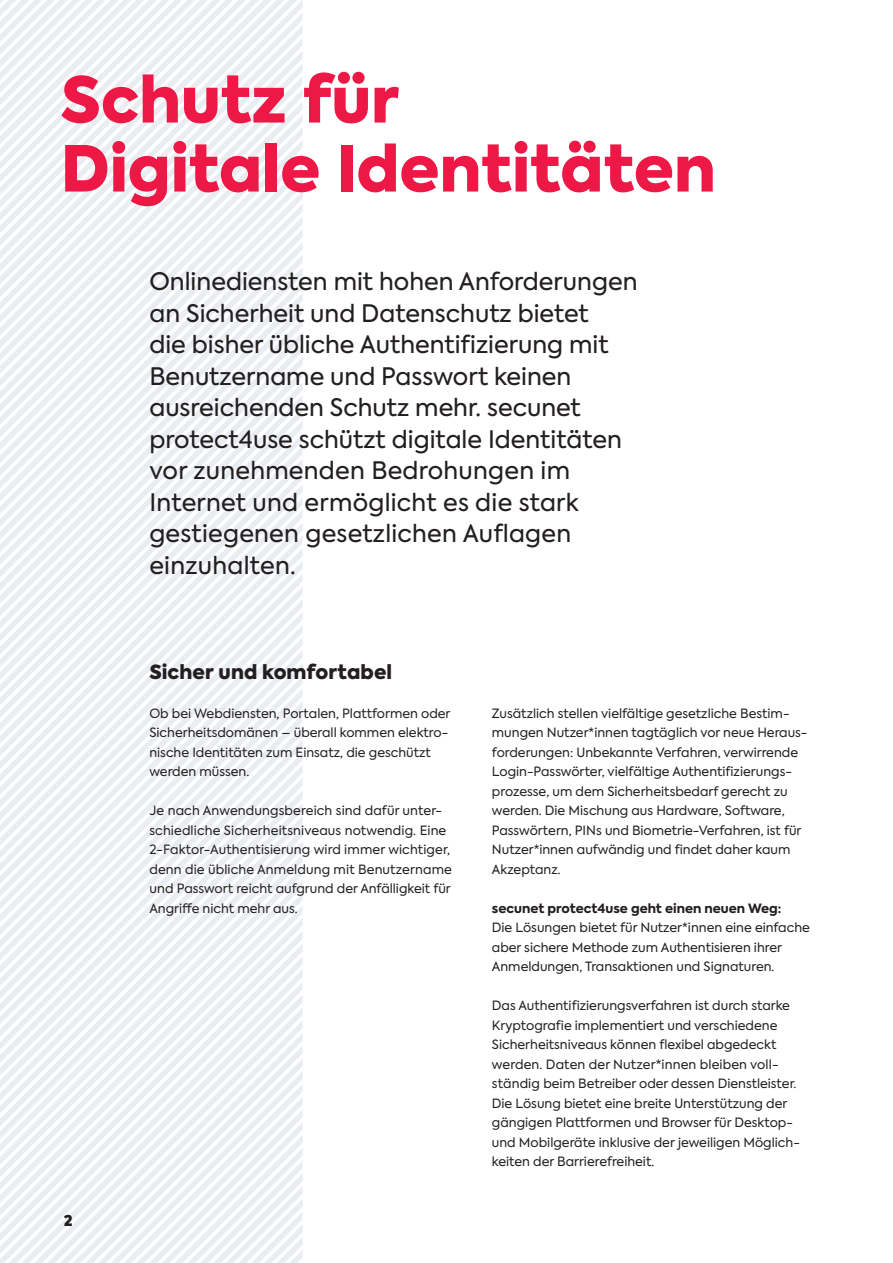
<style>
.page{position:relative;width:893px;height:1263px;background:#fff}
.page>*{position:absolute;margin:0;border:0;box-sizing:border-box;transform-origin:0 0}
.Headline1__42pt{font:900 63px "Axiforma";color:#ed1845}
.Subline{font:24px/31.5px "Axiforma";color:#231f20}
.Zwischenheadline_1_1{font:900 19.5px "Axiforma";letter-spacing:.005em;color:#231f20}
.t1{font:900 15px "Axiforma";color:#231f20}
.Fließtext{font:12.75px/19.5px "Axiforma";color:#231f20}
.Fließtext-2{font:800 12.75px "Axiforma";color:#231f20}
</style>
<div class="page">
<svg style="left:0;top:0;width:303px;height:12px;fill:#eaeef2"></svg>
<svg style="left:0;top:12px;width:303px;height:13px;fill:#eaeef2"></svg>
<svg style="left:0;top:25px;width:303px;height:13px;fill:#eaeef2"></svg>
<svg style="left:0;top:38px;width:303px;height:13px;fill:#eaeef2"></svg>
<svg style="left:0;top:51px;width:303px;height:12px;fill:#eaeef2"></svg>
<svg style="left:0;top:63px;width:303px;height:13px;fill:#eaeef2"></svg>
<svg style="left:0;top:76px;width:303px;height:13px;fill:#eaeef2"></svg>
<svg style="left:0;top:89px;width:303px;height:13px;fill:#eaeef2"></svg>
<svg style="left:0;top:102px;width:303px;height:12px;fill:#eaeef2"></svg>
<svg style="left:0;top:114px;width:303px;height:13px;fill:#eaeef2"></svg>
<svg style="left:0;top:127px;width:303px;height:13px;fill:#eaeef2"></svg>
<svg style="left:0;top:140px;width:303px;height:13px;fill:#eaeef2"></svg>
<svg style="left:0;top:153px;width:303px;height:12px;fill:#eaeef2"></svg>
<svg style="left:0;top:165px;width:303px;height:13px;fill:#eaeef2"></svg>
<svg style="left:0;top:178px;width:303px;height:13px;fill:#eaeef2"></svg>
<svg style="left:0;top:191px;width:303px;height:13px;fill:#eaeef2"></svg>
<svg style="left:0;top:204px;width:303px;height:12px;fill:#eaeef2"></svg>
<svg style="left:0;top:216px;width:303px;height:13px;fill:#eaeef2"></svg>
<svg style="left:0;top:229px;width:303px;height:13px;fill:#eaeef2"></svg>
<svg style="left:0;top:242px;width:303px;height:13px;fill:#eaeef2"></svg>
<svg style="left:0;top:255px;width:303px;height:12px;fill:#eaeef2"></svg>
<svg style="left:0;top:267px;width:303px;height:13px;fill:#eaeef2"></svg>
<svg style="left:0;top:280px;width:303px;height:13px;fill:#eaeef2"></svg>
<svg style="left:0;top:293px;width:303px;height:13px;fill:#eaeef2"></svg>
<svg style="left:0;top:306px;width:303px;height:12px;fill:#eaeef2"></svg>
<svg style="left:0;top:318px;width:303px;height:13px;fill:#eaeef2"></svg>
<svg style="left:0;top:331px;width:303px;height:13px;fill:#eaeef2"></svg>
<svg style="left:0;top:344px;width:303px;height:13px;fill:#eaeef2"></svg>
<svg style="left:0;top:357px;width:303px;height:13px;fill:#eaeef3"></svg>
<svg style="left:0;top:370px;width:303px;height:12px;fill:#eaeef3"></svg>
<svg style="left:0;top:382px;width:303px;height:13px;fill:#eaeef2"></svg>
<svg style="left:0;top:395px;width:303px;height:13px;fill:#eaeef2"></svg>
<svg style="left:0;top:408px;width:303px;height:13px;fill:#eaeef3"></svg>
<svg style="left:0;top:421px;width:303px;height:12px;fill:#eaeef3"></svg>
<svg style="left:0;top:433px;width:303px;height:13px;fill:#eaeef2"></svg>
<svg style="left:0;top:446px;width:303px;height:13px;fill:#eaeef2"></svg>
<svg style="left:0;top:459px;width:303px;height:13px;fill:#eaeef2"></svg>
<svg style="left:0;top:472px;width:303px;height:12px;fill:#eaeef2"></svg>
<svg style="left:0;top:484px;width:303px;height:13px;fill:#eaeef2"></svg>
<svg style="left:0;top:497px;width:303px;height:13px;fill:#eaeef2"></svg>
<svg style="left:0;top:510px;width:303px;height:13px;fill:#eaeef2"></svg>
<svg style="left:0;top:523px;width:303px;height:12px;fill:#eaeef2"></svg>
<svg style="left:0;top:535px;width:303px;height:13px;fill:#eaeef2"></svg>
<svg style="left:0;top:548px;width:303px;height:13px;fill:#eaeef2"></svg>
<svg style="left:0;top:561px;width:303px;height:13px;fill:#eaeef2"></svg>
<svg style="left:0;top:574px;width:303px;height:12px;fill:#eaeef2"></svg>
<svg style="left:0;top:586px;width:303px;height:13px;fill:#eaedf2"></svg>
<svg style="left:0;top:599px;width:303px;height:13px;fill:#eaedf2"></svg>
<svg style="left:0;top:612px;width:303px;height:13px;fill:#eaedf2"></svg>
<svg style="left:0;top:625px;width:303px;height:12px;fill:#eaeef2"></svg>
<svg style="left:0;top:637px;width:303px;height:13px;fill:#eaedf2"></svg>
<svg style="left:0;top:650px;width:303px;height:13px;fill:#eaedf2"></svg>
<svg style="left:0;top:956px;width:98px;height:307px;fill:#eaeef2"></svg>
<svg style="left:9px;top:969px;width:89px;height:294px;fill:#eaeef2"></svg>
<svg style="left:22px;top:982px;width:76px;height:281px;fill:#eaeef2"></svg>
<svg style="left:34px;top:995px;width:64px;height:268px;fill:#eaeef2"></svg>
<svg style="left:47px;top:1007px;width:51px;height:256px;fill:#eaeef2"></svg>
<svg style="left:60px;top:1020px;width:38px;height:243px;fill:#eaedf2"></svg>
<svg style="left:73px;top:1033px;width:25px;height:230px;fill:#eaeef2"></svg>
<svg style="left:85px;top:1046px;width:13px;height:217px;fill:#eaedf2"></svg>
<svg style="left:98px;top:661px;width:205px;height:602px"></svg>
<p class="Headline1__42pt" style="left:61px;top:55px;width:340px">Schutz für</p>
<p class="Headline1__42pt" style="left:61px;top:124px;width:657px">Digitale Identitäten</p>
<p class="Subline" style="left:149px;top:266px;width:490px">Onlinediensten mit hohen Anforderungen an Sicherheit und Datenschutz bietet<br>die bisher übliche Authentifizierung mit Benutzername und Passwort keinen ausreichenden Schutz mehr. secunet protect4use schützt digitale Identitäten vor zunehmenden Bedrohungen im Internet und ermöglicht es die stark gestiegenen gesetzlichen Auflagen einzuhalten.</p>
<p class="t1" style="left:64px;top:1210px;width:10px">2</p>
<p class="Zwischenheadline_1_1" style="left:149px;top:658px;width:244px">Sicher und komfortabel</p>
<p class="Fließtext" style="left:149px;top:703px;width:303px">Ob bei Webdiensten, Portalen, Plattformen oder Sicherheitsdomänen – überall kommen elektro&shy;nische Identitäten zum Einsatz, die geschützt werden müssen.</p>
<p class="Fließtext" style="left:149px;top:801px;width:304px">Je nach Anwendungsbereich sind dafür unter&shy;schiedliche Sicherheitsniveaus notwendig. Eine 2-Faktor-Authentisierung wird immer wichtiger, denn die übliche Anmeldung mit Benutzername und Passwort reicht aufgrund der Anfälligkeit für Angriffe nicht mehr aus.</p>
<p class="Fließtext" style="left:492px;top:703px;width:317px">Zusätzlich stellen vielfältige gesetzliche Bestim&shy;mungen Nutzer*innen tagtäglich vor neue Heraus&shy;forderungen: Unbekannte Verfahren, verwirrende Login-Passwörter, vielfältige Authentifizierungs&shy;prozesse, um dem Sicherheitsbedarf gerecht zu werden. Die Mischung aus Hardware, Software, Passwörtern, PINs und Biometrie-Verfahren, ist für Nutzer*innen aufwändig und findet daher kaum Akzeptanz.</p>
<p class="Fließtext-2" style="left:492px;top:899px;width:291px">secunet protect4use geht einen neuen Weg:</p>
<p class="Fließtext" style="left:492px;top:918px;width:319px">Die Lösungen bietet für Nutzer*innen eine einfache aber sichere Methode zum Authentisieren ihrer<br>Anmeldungen, Transaktionen und Signaturen.</p>
<p class="Fließtext" style="left:492px;top:996px;width:309px">Das Authentifizierungsverfahren ist durch starke Kryptografie implementiert und verschiedene Sicherheitsniveaus können flexibel abgedeckt werden. Daten der Nutzer*innen bleiben voll&shy;ständig beim Betreiber oder dessen Dienstleister.<br>Die Lösung bietet eine breite Unterstützung der gängigen Plattformen und Browser für Desktop&shy;und Mobilgeräte inklusive der jeweiligen Möglich&shy;keiten der Barrierefreiheit.</p>
</div>
